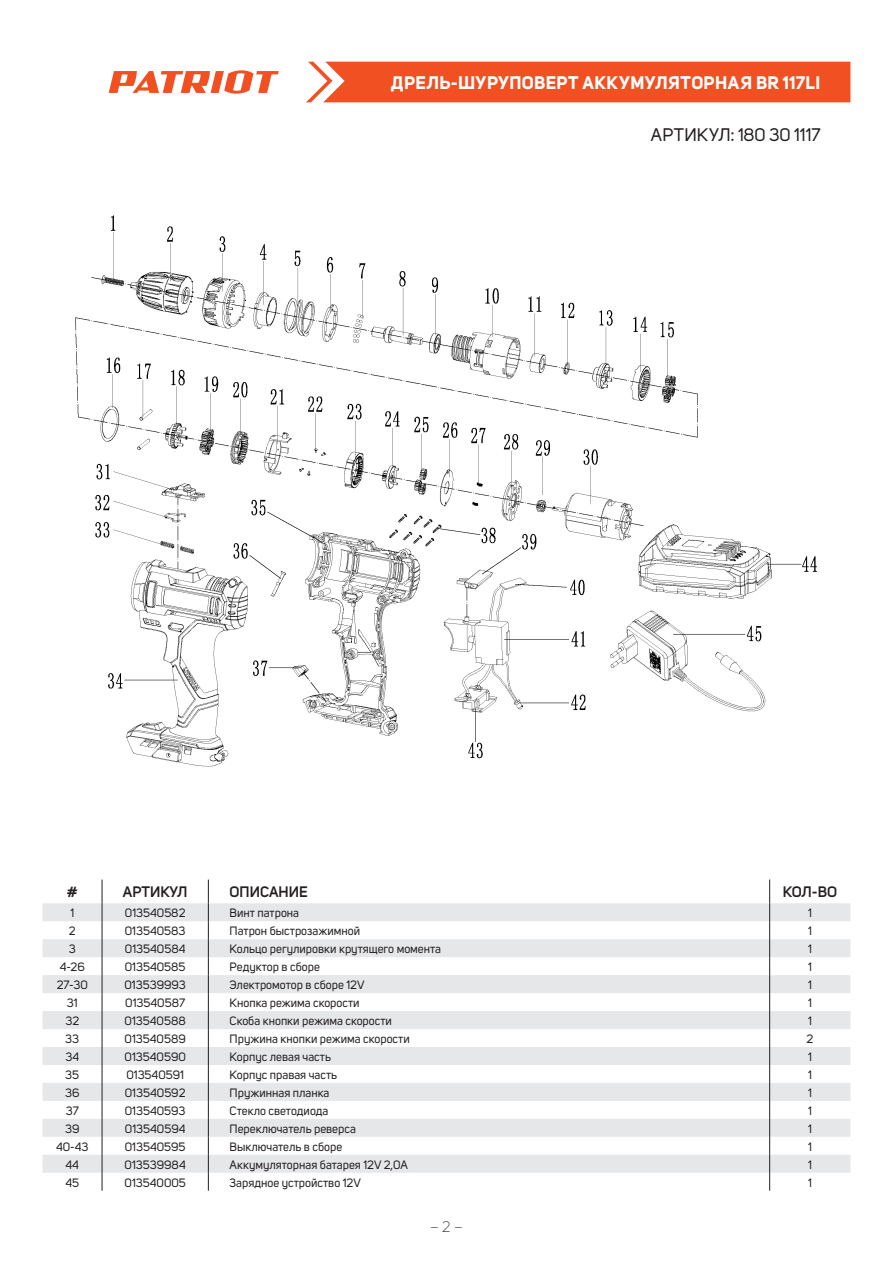
<style>
.page{position:relative;width:893px;height:1263px;background:#fff}
.page>*{position:absolute;margin:0;border:0;box-sizing:border-box;transform-origin:0 0}
.t1{font:700 18px "Uni Sans";letter-spacing:.025em;color:#fff}
.t2{font:18px "Uni Sans";color:#231f20}
.t3{font:600 15px "Uni Sans";color:#231f20}
.t4{font:300 15px "Uni Sans";color:#231f20}
.t5{font:12px "Uni Sans";color:#231f20}
</style>
<div class="page">
<div style="left:306px;top:62px;width:544px;height:40px;background:#f15122"></div>
<svg style="left:109px;top:70px;width:170px;height:24px"></svg>
<svg style="left:43px;top:903px;width:807px;height:270px;fill:#e6e7e9"></svg>
<svg style="left:102px;top:879px;width:1px;height:312px"></svg>
<svg style="left:208px;top:879px;width:1px;height:312px"></svg>
<svg style="left:769px;top:879px;width:1px;height:312px"></svg>
<img style="left:75px;top:215px;width:742px;height:552px">
<h1 class="t1" style="left:391px;top:72px;width:431px">ДРЕЛЬ-ШУРУПОВЕРТ АККУМУЛЯТОРНАЯ BR 117LI</h1>
<h1 class="t2" style="left:651px;top:124px;width:171px">АРТИКУЛ: 180 30 1117</h1>
<p class="t3" style="left:67px;top:883px;width:12px">#</p>
<p class="t3" style="left:123px;top:883px;width:66px">АРТИКУЛ</p>
<p class="t3" style="left:230px;top:883px;width:80px">ОПИСАНИЕ</p>
<p class="t3" style="left:783px;top:883px;width:56px">КОЛ-ВО</p>
<p class="t5" style="left:70px;top:906px;width:5px">1</p>
<p class="t5" style="left:125px;top:906px;width:62px">013540582</p>
<p class="t5" style="left:230px;top:906px;width:71px">Винт патрона</p>
<p class="t5" style="left:808px;top:906px;width:5px">1</p>
<p class="t5" style="left:69px;top:924px;width:8px">2</p>
<p class="t5" style="left:125px;top:924px;width:62px">013540583</p>
<p class="t5" style="left:230px;top:924px;width:132px">Патрон быстрозажимной</p>
<p class="t5" style="left:808px;top:924px;width:5px">1</p>
<p class="t5" style="left:69px;top:942px;width:8px">3</p>
<p class="t5" style="left:125px;top:942px;width:62px">013540584</p>
<p class="t5" style="left:230px;top:942px;width:213px">Кольцо регулировки крутящего момента</p>
<p class="t5" style="left:808px;top:942px;width:5px">1</p>
<p class="t5" style="left:60px;top:960px;width:27px">4-26</p>
<p class="t5" style="left:125px;top:960px;width:62px">013540585</p>
<p class="t5" style="left:230px;top:960px;width:92px">Редуктор в сборе</p>
<p class="t5" style="left:808px;top:960px;width:5px">1</p>
<p class="t5" style="left:57px;top:978px;width:33px">27-30</p>
<p class="t5" style="left:125px;top:978px;width:63px">013539993</p>
<p class="t5" style="left:230px;top:978px;width:136px">Электромотор в сборе 12V</p>
<p class="t5" style="left:808px;top:978px;width:5px">1</p>
<p class="t5" style="left:67px;top:996px;width:12px">31</p>
<p class="t5" style="left:125px;top:996px;width:61px">013540587</p>
<p class="t5" style="left:230px;top:996px;width:132px">Кнопка режима скорости</p>
<p class="t5" style="left:808px;top:996px;width:5px">1</p>
<p class="t5" style="left:65px;top:1014px;width:15px">32</p>
<p class="t5" style="left:125px;top:1014px;width:63px">013540588</p>
<p class="t5" style="left:230px;top:1014px;width:164px">Скоба кнопки режима скорости</p>
<p class="t5" style="left:808px;top:1014px;width:5px">1</p>
<p class="t5" style="left:65px;top:1032px;width:15px">33</p>
<p class="t5" style="left:125px;top:1032px;width:63px">013540589</p>
<p class="t5" style="left:230px;top:1032px;width:182px">Пружина кнопки режима скорости</p>
<p class="t5" style="left:807px;top:1032px;width:8px">2</p>
<p class="t5" style="left:65px;top:1050px;width:15px">34</p>
<p class="t5" style="left:125px;top:1050px;width:63px">013540590</p>
<p class="t5" style="left:230px;top:1050px;width:103px">Корпус левая часть</p>
<p class="t5" style="left:808px;top:1050px;width:5px">1</p>
<p class="t5" style="left:65px;top:1067px;width:15px">35</p>
<p class="t5" style="left:126px;top:1067px;width:59px">013540591</p>
<p class="t5" style="left:230px;top:1067px;width:109px">Корпус правая часть</p>
<p class="t5" style="left:808px;top:1067px;width:5px">1</p>
<p class="t5" style="left:65px;top:1085px;width:16px">36</p>
<p class="t5" style="left:125px;top:1085px;width:62px">013540592</p>
<p class="t5" style="left:230px;top:1085px;width:101px">Пружинная планка</p>
<p class="t5" style="left:808px;top:1085px;width:5px">1</p>
<p class="t5" style="left:66px;top:1103px;width:15px">37</p>
<p class="t5" style="left:125px;top:1103px;width:62px">013540593</p>
<p class="t5" style="left:230px;top:1103px;width:100px">Стекло светодиода</p>
<p class="t5" style="left:808px;top:1103px;width:5px">1</p>
<p class="t5" style="left:65px;top:1121px;width:16px">39</p>
<p class="t5" style="left:125px;top:1121px;width:62px">013540594</p>
<p class="t5" style="left:230px;top:1121px;width:128px">Переключатель реверса</p>
<p class="t5" style="left:808px;top:1121px;width:5px">1</p>
<p class="t5" style="left:56px;top:1139px;width:34px">40-43</p>
<p class="t5" style="left:125px;top:1139px;width:62px">013540595</p>
<p class="t5" style="left:230px;top:1139px;width:114px">Выключатель в сборе</p>
<p class="t5" style="left:808px;top:1139px;width:5px">1</p>
<p class="t5" style="left:66px;top:1157px;width:15px">44</p>
<p class="t5" style="left:125px;top:1157px;width:63px">013539984</p>
<p class="t5" style="left:230px;top:1157px;width:180px">Аккумуляторная батарея 12V 2,0A</p>
<p class="t5" style="left:808px;top:1157px;width:5px">1</p>
<p class="t5" style="left:65px;top:1175px;width:15px">45</p>
<p class="t5" style="left:125px;top:1175px;width:63px">013540005</p>
<p class="t5" style="left:230px;top:1175px;width:133px">Зарядное устройство 12V</p>
<p class="t5" style="left:808px;top:1175px;width:5px">1</p>
<p class="t4" style="left:430px;top:1218px;width:34px">– 2 –</p>
</div>
